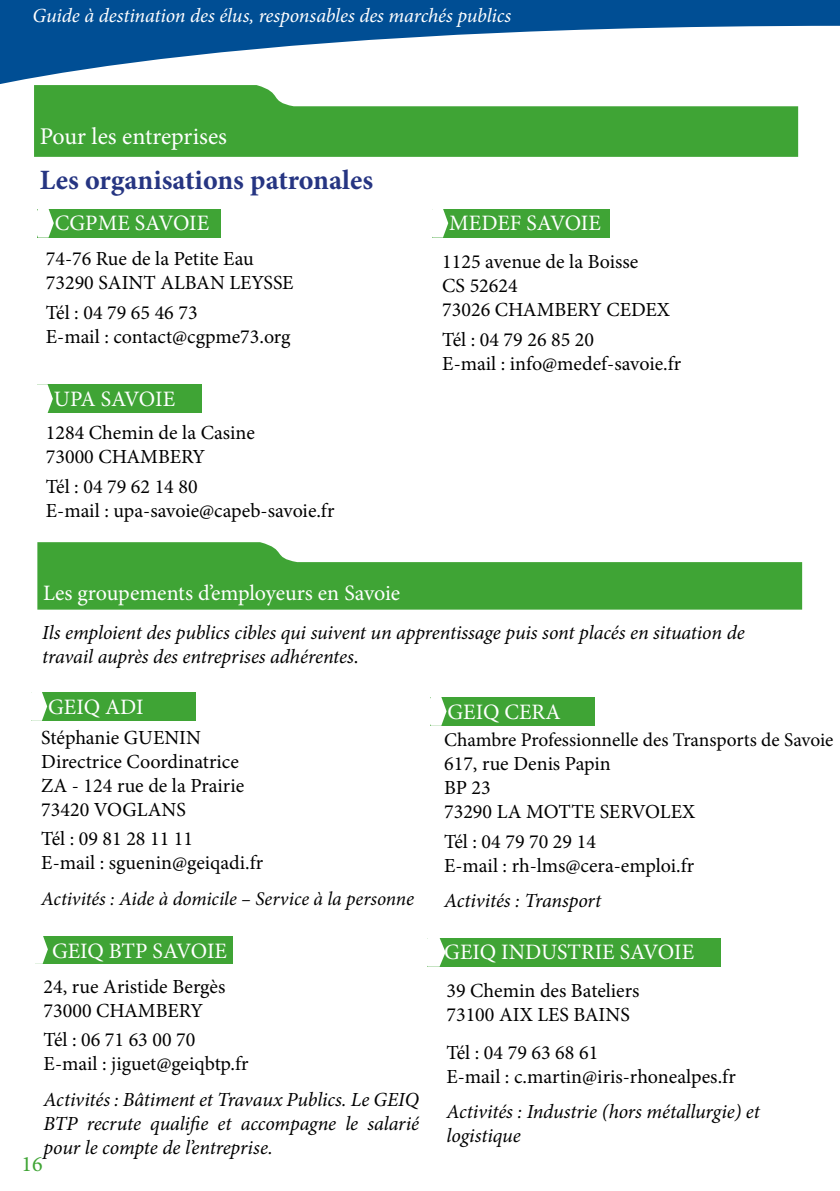
<style>
.page{position:relative;width:840px;height:1191px;background:#fff}
.page>*{position:absolute;margin:0;border:0;box-sizing:border-box;transform-origin:0 0}
.t1{font:700 28px "Minion Pro";color:#263582}
.Mes_paragraphe{font:24px "Minion Pro";color:#fff}
.t2{font:22px "Minion Pro";color:#fff}
.t3{font:22px "Minion Pro";color:#3fa435}
.t4{font:20px "Minion Pro";color:#000}
.t5{font:italic 20px/24px "Minion Pro";letter-spacing:-.01em;color:#000}
.t6{font:italic 20px "Minion Pro";letter-spacing:-.01em;color:#fff}
.t7{font:19.4px "Minion Pro";letter-spacing:-.005em;color:#000}
.t8{font:italic 19.4px "Minion Pro";letter-spacing:-.005em;color:#000}
.s1{font-style:normal}
.s2{font-size:20px}
</style>
<div class="page">
<svg style="left:0;top:0;width:839px;height:84px;fill:#004e94"></svg>
<svg style="left:34px;top:85px;width:763px;height:72px;fill:#3fa435"></svg>
<svg style="left:37px;top:542px;width:764px;height:67px;fill:#3fa435"></svg>
<div style="left:38px;top:209px;width:183px;height:28px;background:#3fa435"></div>
<svg style="left:37px;top:209px;width:17px;height:28px"></svg>
<div style="left:37px;top:384px;width:164px;height:29px;background:#3fa435"></div>
<svg style="left:37px;top:384px;width:16px;height:29px"></svg>
<div style="left:432px;top:209px;width:177px;height:28px;background:#3fa435"></div>
<svg style="left:432px;top:209px;width:16px;height:28px"></svg>
<div style="left:31px;top:692px;width:165px;height:29px;background:#3fa435"></div>
<svg style="left:31px;top:692px;width:16px;height:29px"></svg>
<div style="left:430px;top:697px;width:164px;height:29px;background:#3fa435"></div>
<svg style="left:430px;top:697px;width:16px;height:29px"></svg>
<div style="left:35px;top:936px;width:197px;height:27px;background:#3fa435"></div>
<svg style="left:35px;top:936px;width:13px;height:27px"></svg>
<div style="left:427px;top:937px;width:293px;height:29px;background:#3fa435"></div>
<svg style="left:427px;top:937px;width:18px;height:29px"></svg>
<p class="t6" style="left:33px;top:2px;width:480px">Guide à destination des élus, responsables des marchés publics</p>
<p class="Mes_paragraphe" style="left:40px;top:120px;width:189px">Pour les entreprises</p>
<p class="t1" style="left:40px;top:160px;width:335px">Les organisations patronales</p>
<p class="t2" style="left:55px;top:208px;width:156px">CGPME SAVOIE</p>
<p class="t4" style="left:46px;top:245px;width:209px">74-76 Rue de la Petite Eau</p>
<p class="t4" style="left:46px;top:269px;width:249px">73290 SAINT ALBAN LEYSSE</p>
<p class="t4" style="left:46px;top:299px;width:153px">Tél : 04 79 65 46 73</p>
<p class="t4" style="left:46px;top:323px;width:246px">E-mail : contact@cgpme73.org</p>
<p class="t2" style="left:54px;top:384px;width:123px">UPA SAVOIE</p>
<p class="t4" style="left:46px;top:419px;width:210px">1284 Chemin de la Casine</p>
<p class="t4" style="left:46px;top:443px;width:161px">73000 CHAMBERY</p>
<p class="t4" style="left:46px;top:473px;width:153px">Tél : 04 79 62 14 80</p>
<p class="t4" style="left:46px;top:497px;width:290px">E-mail : upa-savoie@capeb-savoie.fr</p>
<p class="t2" style="left:43px;top:578px;width:358px">Les groupements d’employeurs en Savoie</p>
<p class="t2" style="left:449px;top:208px;width:153px">MEDEF SAVOIE</p>
<p class="t4" style="left:442px;top:248px;width:197px">1125 avenue de la Boisse</p>
<p class="t4" style="left:442px;top:272px;width:77px">CS 52624</p>
<p class="t4" style="left:442px;top:296px;width:229px">73026 CHAMBERY CEDEX</p>
<p class="t4" style="left:442px;top:326px;width:153px">Tél : 04 79 26 85 20</p>
<p class="t4" style="left:442px;top:350px;width:240px">E-mail : info@medef-savoie.fr</p>
<p class="t5" style="left:42px;top:620px;width:703px">Ils emploient des publics cibles qui suivent un apprentissage puis sont placés en situation de travail auprès des entreprises adhérentes<span class="s1">.</span></p>
<p class="t2" style="left:48px;top:692px;width:97px">GEIQ ADI</p>
<p class="t2" style="left:447px;top:697px;width:114px">GEIQ CERA</p>
<p class="t4" style="left:41px;top:724px;width:161px">Stéphanie GUENIN</p>
<p class="t4" style="left:41px;top:748px;width:199px">Directrice Coordinatrice</p>
<p class="t4" style="left:41px;top:772px;width:204px">ZA - 124 rue de la Prairie</p>
<p class="t4" style="left:41px;top:796px;width:146px">73420 VOGLANS</p>
<p class="t4" style="left:41px;top:825px;width:153px">Tél : 09 81 28 11 11</p>
<p class="t4" style="left:41px;top:849px;width:223px">E-mail : sguenin@geiqadi.fr</p>
<p class="t8" style="left:41px;top:885px;width:374px">Activités : Aide à domicile – Service à la personn<span class="s2">e</span></p>
<p class="t7" style="left:444px;top:727px;width:391px">Chambre Professionnelle des Transports de Savoie</p>
<p class="t4" style="left:444px;top:750px;width:168px">617, rue Denis Papin</p>
<p class="t4" style="left:444px;top:774px;width:48px">BP 23</p>
<p class="t4" style="left:444px;top:798px;width:252px">73290 LA MOTTE SERVOLEX</p>
<p class="t4" style="left:444px;top:828px;width:153px">Tél : 04 79 70 29 14</p>
<p class="t4" style="left:444px;top:852px;width:251px">E-mail : rh-lms@cera-emploi.fr</p>
<p class="t5" style="left:444px;top:888px;width:159px">Activités : Transport</p>
<p class="t2" style="left:52px;top:936px;width:176px">GEIQ BTP SAVOIE</p>
<p class="t2" style="left:444px;top:937px;width:251px">GEIQ INDUSTRIE SAVOIE</p>
<p class="t4" style="left:44px;top:972px;width:183px">24, rue Aristide Bergès</p>
<p class="t4" style="left:44px;top:996px;width:161px">73000 CHAMBERY</p>
<p class="t4" style="left:44px;top:1026px;width:153px">Tél : 06 71 63 00 70</p>
<p class="t4" style="left:44px;top:1050px;width:206px">E-mail : jiguet@geiqbtp.fr</p>
<p class="t5" style="left:44px;top:1087px;width:377px;text-align:justify">Activités : Bâtiment et Travaux Publics. Le GEIQ BTP recrute qualifie et accompagne le salarié pour le compte de l’entreprise.</p>
<p class="t3" style="left:22px;top:1149px;width:23px">16</p>
<p class="t4" style="left:446px;top:977px;width:194px">39 Chemin des Bateliers</p>
<p class="t4" style="left:446px;top:1001px;width:185px">73100 AIX LES BAINS</p>
<p class="t4" style="left:446px;top:1038px;width:153px">Tél : 04 79 63 68 61</p>
<p class="t4" style="left:446px;top:1062px;width:291px">E-mail : c.martin@iris-rhonealpes.fr</p>
<p class="t5" style="left:446px;top:1099px;width:315px">Activités : Industrie (hors métallurgie) et</p>
<p class="t5" style="left:446px;top:1123px;width:76px">logistique</p>
</div>
